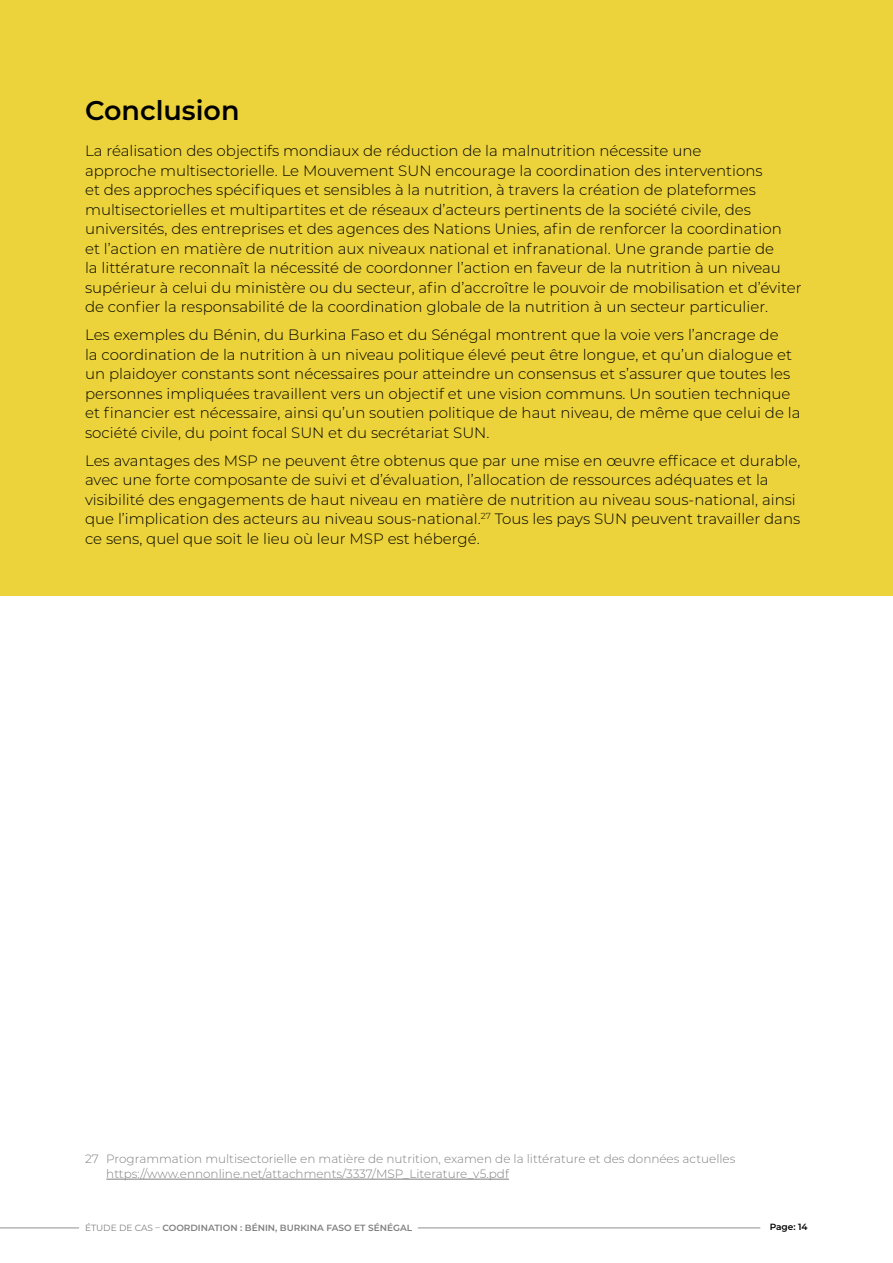
<style>
.page{position:relative;width:893px;height:1263px;background:#fff}
.page>*{position:absolute;margin:0;border:0;box-sizing:border-box;transform-origin:0 0}
.t1{font:600 27px "Montserrat";color:#000}
.t2{font:300 15px/19.5px "Montserrat";color:#000}
.t3{font:300 12px/15px "Montserrat";color:#808080}
.t4{font:600 9px "Montserrat";color:#808080}
.t5{font:600 9px "Montserrat";color:#000}
.s1{font-weight:400}
</style>
<div class="page">
<hr style="left:418px;top:1227px;width:342px;height:1px;background:#9d9d9c">
<hr style="left:0;top:1227px;width:79px;height:1px;background:#9d9d9c">
<div style="left:0;top:0;width:893px;height:595px;background:#ecd33b"></div>
<hr style="left:106px;top:1179px;width:403px;height:1px;background:#808080">
<h1 class="t1" style="left:85px;top:91px;width:156px">Conclusion</h1>
<p class="t2" style="left:85px;top:141px;width:718px">La réalisation des objectifs mondiaux de réduction de la malnutrition nécessite une<br>approche multisectorielle. Le Mouvement SUN encourage la coordination des interventions<br>et des approches spécifiques et sensibles à la nutrition, à travers la création de plateformes multisectorielles et multipartites et de réseaux d’acteurs pertinents de la société civile, des universités, des entreprises et des agences des Nations Unies, afin de renforcer la coordination<br>et l’action en matière de nutrition aux niveaux national et infranational. Une grande partie de<br>la littérature reconnaît la nécessité de coordonner l’action en faveur de la nutrition à un niveau supérieur à celui du ministère ou du secteur, afin d’accroître le pouvoir de mobilisation et d’éviter de confier la responsabilité de la coordination globale de la nutrition à un secteur particulier.</p>
<p class="t2" style="left:85px;top:325px;width:717px">Les exemples du Bénin, du Burkina Faso et du Sénégal montrent que la voie vers l’ancrage de<br>la coordination de la nutrition à un niveau politique élevé peut être longue, et qu’un dialogue et un plaidoyer constants sont nécessaires pour atteindre un consensus et s’assurer que toutes les personnes impliquées travaillent vers un objectif et une vision communs. Un soutien technique et financier est nécessaire, ainsi qu’un soutien politique de haut niveau, de même que celui de la société civile, du point focal SUN et du secrétariat SUN.</p>
<p class="t2" style="left:85px;top:450px;width:717px">Les avantages des MSP ne peuvent être obtenus que par une mise en œuvre efficace et durable, avec une forte composante de suivi et d’évaluation, l’allocation de ressources adéquates et la visibilité des engagements de haut niveau en matière de nutrition au niveau sous-national, ainsi que l’implication des acteurs au niveau sous-national.<sup>27</sup> Tous les pays SUN peuvent travailler dans ce sens, quel que soit le lieu où leur MSP est hébergé.</p>
<p class="t3" style="left:106px;top:1151px;width:631px;text-indent:-21px">27 Programmation multisectorielle en matière de nutrition, examen de la littérature et des données actuelles https://www.ennonline.net/attachments/3337/MSP_Literature_v5.pdf</p>
<p class="t4" style="left:85px;top:1221px;width:329px"><span class="s1">ÉTUDE DE CAS –</span> COORDINATION : BÉNIN, BURKINA FASO ET SÉNÉGAL</p>
<p class="t5" style="left:770px;top:1220px;width:39px">Page: 14</p>
</div>
